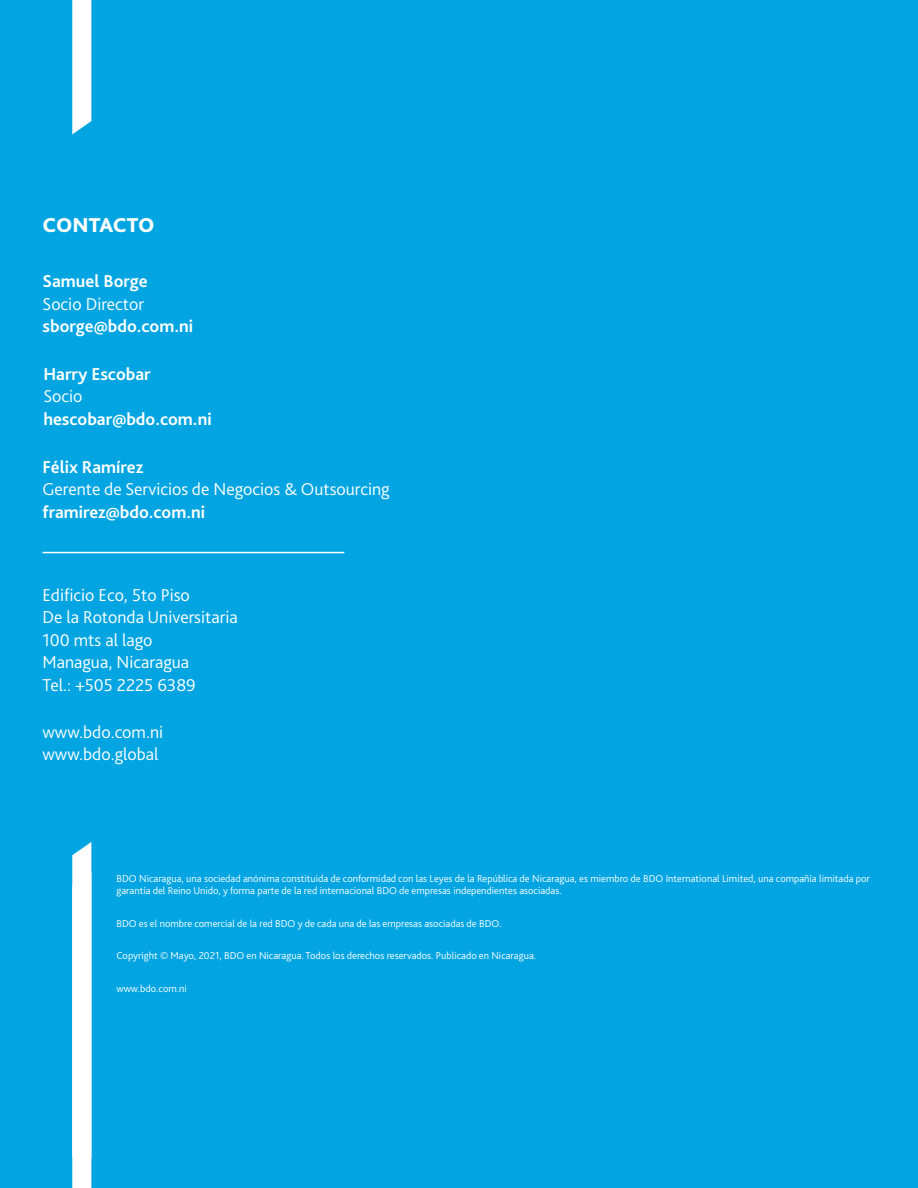
<style>
.page{position:relative;width:918px;height:1188px;background:#02a5e2}
.page>*{position:absolute;margin:0;border:0;box-sizing:border-box;transform-origin:0 0}
.t1{font:800 21px "Bliss Pro";color:#fff}
.t2{font:300 18px/22.5px "Bliss Pro";color:#fff}
.t3{font:700 18px "Bliss Pro";color:#fff}
.t4{font:300 10.5px/12px "Bliss Pro";color:#fff}
</style>
<div class="page">
<svg style="left:72px;top:0;width:19px;height:134px;background:#eff9fd"></svg>
<svg style="left:72px;top:842px;width:19px;height:346px;background:#f8fcfe"></svg>
<hr style="left:43px;top:552px;width:301px;height:1px;background:#fff">
<h1 class="t1" style="left:43px;top:212px;width:113px">CONTACTO</h1>
<h2 class="t3" style="left:43px;top:270px;width:107px">Samuel Borge</h2>
<h2 class="t2" style="left:43px;top:292px;width:103px">Socio Director</h2>
<h2 class="t3" style="left:43px;top:315px;width:152px">sborge@bdo.com.ni</h2>
<h2 class="t3" style="left:43px;top:363px;width:109px">Harry Escobar</h2>
<h2 class="t2" style="left:43px;top:385px;width:41px">Socio</h2>
<h2 class="t3" style="left:43px;top:408px;width:170px">hescobar@bdo.com.ni</h2>
<h2 class="t3" style="left:43px;top:456px;width:102px">Félix Ramírez</h2>
<h2 class="t2" style="left:43px;top:478px;width:349px">Gerente de Servicios de Negocios &amp; Outsourcing</h2>
<h2 class="t3" style="left:43px;top:501px;width:164px">framirez@bdo.com.ni</h2>
<h2 class="t2" style="left:43px;top:583px;width:197px">Edificio Eco, 5to Piso<br>De la Rotonda Universitaria<br>100 mts al lago<br>Managua, Nicaragua<br>Tel.: +505 2225 6389</h2>
<h2 class="t2" style="left:43px;top:720px;width:122px">www.bdo.com.ni www.bdo.global</h2>
<p class="t4" style="left:117px;top:873px;width:755px">BDO Nicaragua, una sociedad anónima constituida de conformidad con las Leyes de la República de Nicaragua, es miembro de BDO International Limited, una compañía limitada por garantía del Reino Unido, y forma parte de la red internacional BDO de empresas independientes asociadas.</p>
<p class="t4" style="left:117px;top:917px;width:387px">BDO es el nombre comercial de la red BDO y de cada una de las empresas asociadas de BDO.</p>
<p class="t4" style="left:117px;top:950px;width:421px">Copyright © Mayo, 2021, BDO en Nicaragua. Todos los derechos reservados. Publicado en Nicaragua.</p>
<p class="t4" style="left:117px;top:982px;width:72px">www.bdo.com.ni</p>
</div>
